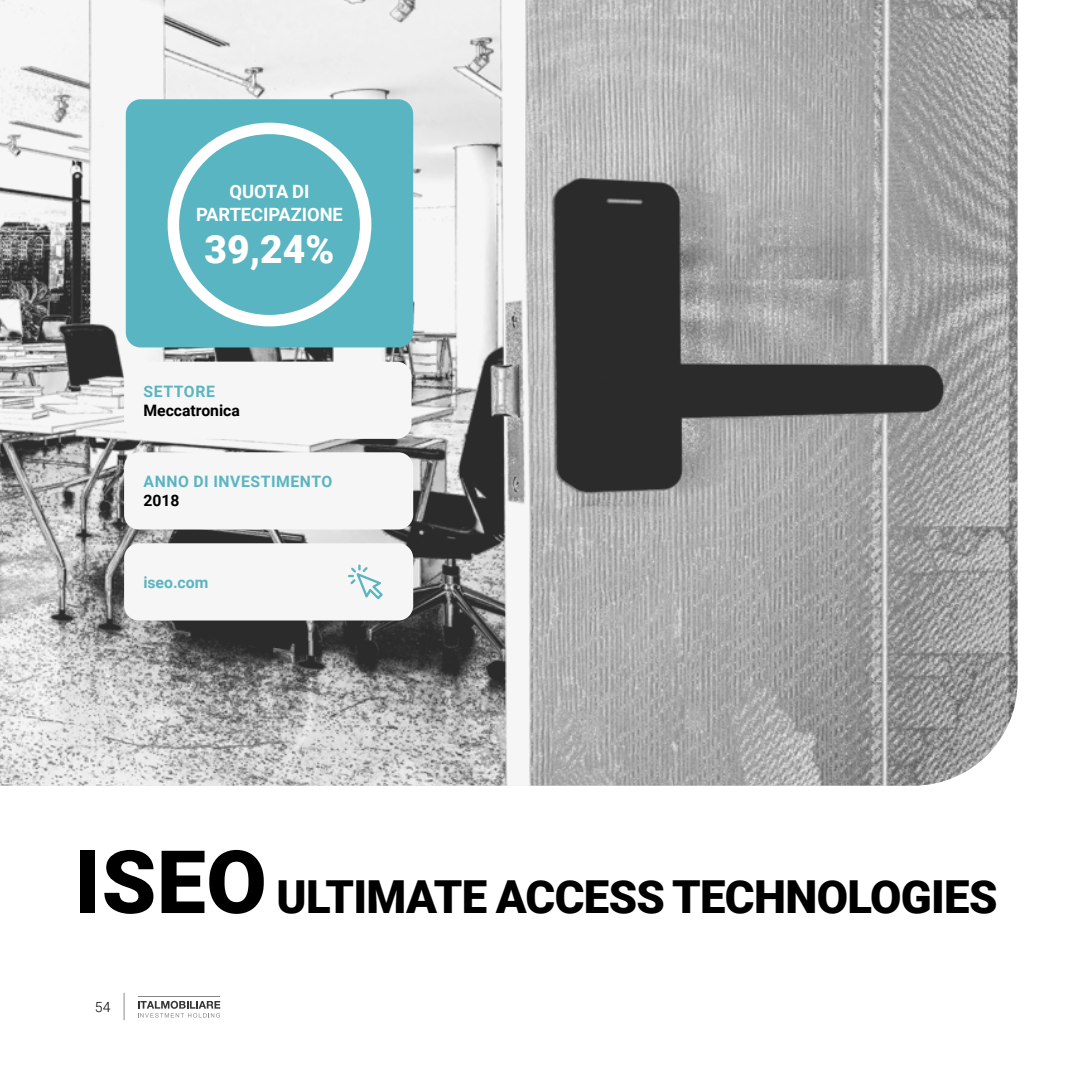
<style>
.page{position:relative;width:1092px;height:1092px;background:#fff}
.page>*{position:absolute;margin:0;border:0;box-sizing:border-box;transform-origin:0 0}
.t1{font:900 45.5px "Roboto";letter-spacing:-.015em;color:#000}
.t2{font:900 39.02px "Roboto";color:#fff}
.t3{font:700 18.38px/22.9px "Roboto";letter-spacing:-.005em;color:#fff;text-align:center}
.t4{font:700 15.75px "Roboto";letter-spacing:.035em;color:#59b5c1}
.t5{font:700 15.75px "Roboto";color:#000}
.t6{font:300 14px "Roboto";color:#000}
.s1{font-size:87.5px}
</style>
<div class="page">
<svg style="left:124px;top:993px;width:1px;height:27px"></svg>
<hr style="left:138px;top:996px;width:81px;height:1px;background:#828683">
<svg style="left:138px;top:1000px;width:82px;height:17px"></svg>
<img style="left:0;top:0;width:1017px;height:785px">
<div style="left:124px;top:361px;width:287px;height:78px;background:#f6f6f6;border-radius:15px"></div>
<div style="left:126px;top:99px;width:287px;height:248px;background:#59b5c1;border-radius:15px"></div>
<div style="left:124px;top:452px;width:289px;height:77px;background:#f6f6f6;border-radius:15px"></div>
<div style="left:124px;top:543px;width:289px;height:77px;background:#f6f6f6;border-radius:15px"></div>
<svg style="left:348px;top:564px;width:35px;height:35px"></svg>
<div style="left:168px;top:123px;width:203px;height:203px;border:11px solid #fff;border-radius:50%"></div>
<p class="t3" style="left:196px;top:179px;width:148px">QUOTA DI<br>PARTECIPAZIONE</p>
<h2 class="t2" style="left:204px;top:221px;width:131px">39,24%</h2>
<p class="t4" style="left:144px;top:380px;width:73px">SETTORE</p>
<p class="t5" style="left:143px;top:399px;width:98px">Meccatronica</p>
<p class="t4" style="left:144px;top:470px;width:190px">ANNO DI INVESTIMENTO</p>
<p class="t5" style="left:143px;top:490px;width:38px">2018</p>
<p class="t4" style="left:143px;top:571px;width:67px">iseo.com</p>
<h1 class="t1" style="left:75px;top:864px;width:924px"><span class="s1">ISEO</span> ULTIMATE ACCESS TECHNOLOGIES</h1>
<p class="t6" style="left:95px;top:996px;width:17px">54</p>
</div>
